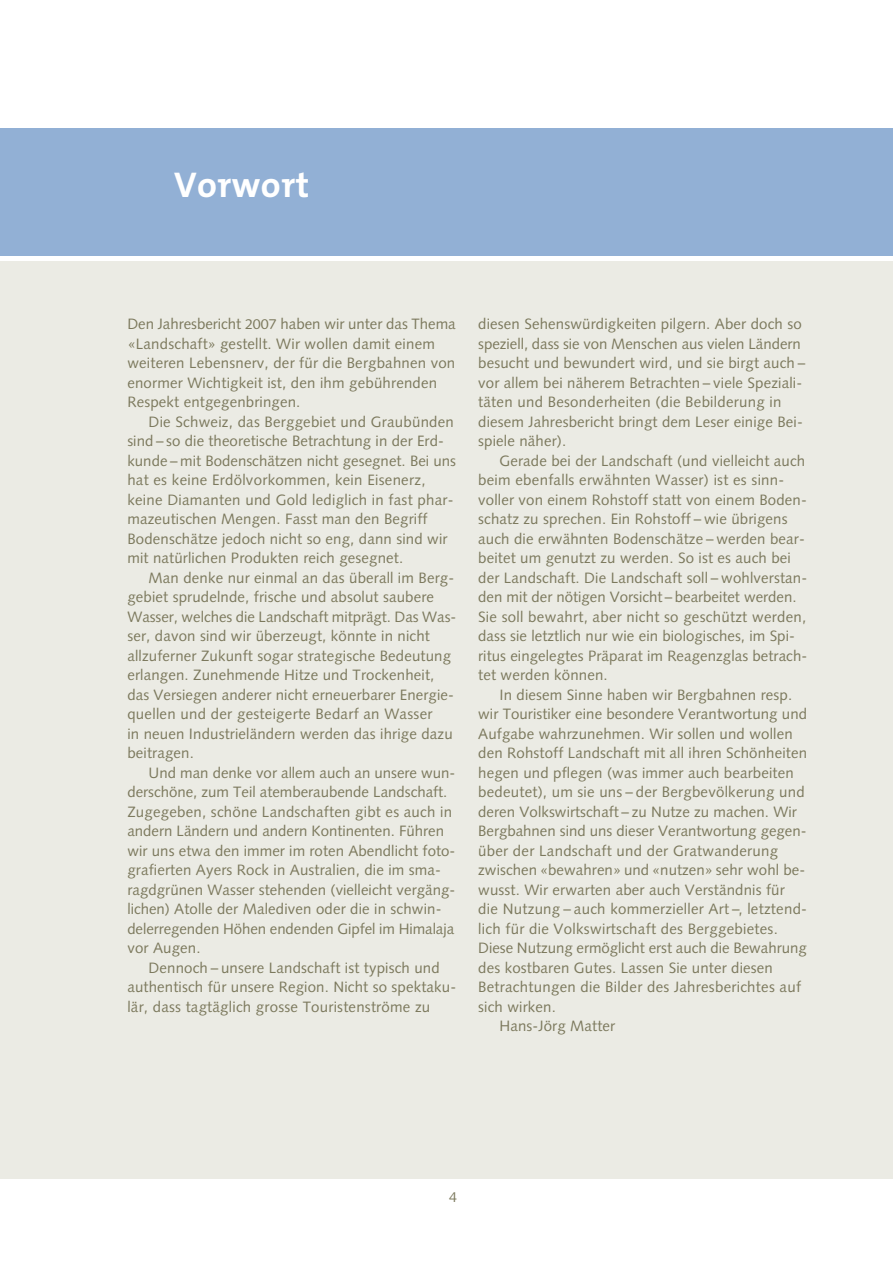
<style>
.page{position:relative;width:893px;height:1263px;background:#fff}
.page>*{position:absolute;margin:0;border:0;box-sizing:border-box;transform-origin:0 0}
.t1{font:700 36px "The Mix";letter-spacing:.01em;color:#fff}
.t2{font:15px/19.5px "Syntax LT Std";letter-spacing:.01em;color:#7c795d}
.t3{font:14.25px "Syntax LT Std";color:#7c795d}
.s1{font-size:14.25px}
</style>
<div class="page">
<div style="left:0;top:262px;width:893px;height:916px;background:#ebebe4"></div>
<div style="left:0;top:128px;width:893px;height:128px;background:#92b0d5"></div>
<h1 class="t1" style="left:174px;top:171px;width:137px">Vorwort</h1>
<p class="t2" style="left:127px;top:315px;width:330px">Den Jahresbericht <span class="s1">2007</span> haben wir unter das Thema «Landschaft» gestellt. Wir wollen damit einem weiteren Lebensnerv, der für die Bergbahnen von enormer Wichtigkeit ist, den ihm gebührenden Respekt entgegenbringen.</p>
<p class="t2" style="left:127px;top:413px;width:330px;text-indent:21px">Die Schweiz, das Berggebiet und Graubünden sind – so die theoretische Betrachtung in der Erd&shy;kunde – mit Bodenschätzen nicht gesegnet. Bei uns hat es keine Erdölvorkommen, kein Eisenerz, keine Diamanten und Gold lediglich in fast phar&shy;mazeutischen Mengen. Fasst man den Begriff Bodenschätze jedoch nicht so eng, dann sind wir mit natürlichen Produkten reich gesegnet.</p>
<p class="t2" style="left:127px;top:569px;width:330px;text-indent:21px">Man denke nur einmal an das überall im Berg&shy;gebiet sprudelnde, frische und absolut saubere Wasser, welches die Landschaft mitprägt. Das Was&shy;ser, davon sind wir überzeugt, könnte in nicht allzuferner Zukunft sogar strategische Bedeutung erlangen. Zunehmende Hitze und Trockenheit, das Versiegen anderer nicht erneuerbarer Energie&shy;quellen und der gesteigerte Bedarf an Wasser<br>in neuen Industrieländern werden das ihrige dazu beitragen.</p>
<p class="t2" style="left:127px;top:764px;width:330px;text-indent:21px">Und man denke vor allem auch an unsere wun&shy;derschöne, zum Teil atemberaubende Landschaft.<br>Zugegeben, schöne Landschaften gibt es auch in andern Ländern und andern Kontinenten. Führen wir uns etwa den immer im roten Abendlicht foto&shy;grafierten Ayers Rock in Australien, die im sma&shy;ragdgrünen Wasser stehenden (vielleicht vergäng&shy;lichen) Atolle der Malediven oder die in schwin&shy;delerregenden Höhen endenden Gipfel im Himalaja vor Augen.</p>
<p class="t2" style="left:127px;top:959px;width:330px;text-indent:21px">Dennoch – unsere Landschaft ist typisch und authentisch für unsere Region. Nicht so spektaku&shy;lär, dass tagtäglich grosse Touristenströme zu</p>
<p class="t2" style="left:478px;top:315px;width:329px">diesen Sehenswürdigkeiten pilgern. Aber doch so speziell, dass sie von Menschen aus vielen Ländern besucht und bewundert wird, und sie birgt auch – vor allem bei näherem Betrachten – viele Speziali&shy;täten und Besonderheiten (die Bebilderung in diesem Jahresbericht bringt dem Leser einige Bei&shy;spiele näher).</p>
<p class="t2" style="left:478px;top:452px;width:331px;text-indent:21px">Gerade bei der Landschaft (und vielleicht auch beim ebenfalls erwähnten Wasser) ist es sinn&shy;voller von einem Rohstoff statt von einem Boden&shy;schatz zu sprechen. Ein Rohstoff – wie übrigens auch die erwähnten Bodenschätze – werden bear&shy;beitet um genutzt zu werden. So ist es auch bei der Landschaft. Die Landschaft soll – wohlverstan&shy;den mit der nötigen Vorsicht – bearbeitet werden.<br>Sie soll bewahrt, aber nicht so geschützt werden, dass sie letztlich nur wie ein biologisches, im Spi&shy;ritus eingelegtes Präparat im Reagenzglas betrach&shy;tet werden können.</p>
<p class="t2" style="left:499px;top:686px;width:294px">In diesem Sinne haben wir Bergbahnen resp.</p>
<p class="t2" style="left:478px;top:705px;width:330px">wir Touristiker eine besondere Verantwortung und</p>
<p class="t2" style="left:478px;top:725px;width:316px">Aufgabe wahrzunehmen. Wir sollen und wollen</p>
<p class="t2" style="left:478px;top:744px;width:330px">den Rohstoff Landschaft mit all ihren Schönheiten</p>
<p class="t2" style="left:478px;top:764px;width:317px">hegen und pflegen (was immer auch bearbeiten</p>
<p class="t2" style="left:478px;top:783px;width:328px">bedeutet), um sie uns – der Bergbevölkerung und</p>
<p class="t2" style="left:478px;top:803px;width:320px">deren Volkswirtschaft – zu Nutze zu machen. Wir</p>
<p class="t2" style="left:478px;top:822px;width:330px">Bergbahnen sind uns dieser Verantwortung gegen-</p>
<p class="t2" style="left:478px;top:842px;width:301px">über der Landschaft und der Gratwanderung</p>
<p class="t2" style="left:478px;top:861px;width:329px">zwischen «bewahren» und «nutzen» sehr wohl be-</p>
<p class="t2" style="left:478px;top:881px;width:308px">wusst. Wir erwarten aber auch Verständnis für</p>
<p class="t2" style="left:478px;top:900px;width:330px">die Nutzung – auch kommerzieller Art –, letztend-</p>
<p class="t2" style="left:478px;top:920px;width:301px">lich für die Volkswirtschaft des Berggebietes.</p>
<p class="t2" style="left:478px;top:939px;width:330px">Diese Nutzung ermöglicht erst auch die Bewahrung</p>
<p class="t2" style="left:478px;top:959px;width:296px">des kostbaren Gutes. Lassen Sie unter diesen</p>
<p class="t2" style="left:478px;top:978px;width:324px">Betrachtungen die Bilder des Jahresberichtes auf</p>
<p class="t2" style="left:478px;top:998px;width:79px">sich wirken.</p>
<p class="t2" style="left:499px;top:1017px;width:117px">Hans-Jörg Matter</p>
<p class="t3" style="left:449px;top:1191px;width:9px">4</p>
</div>
